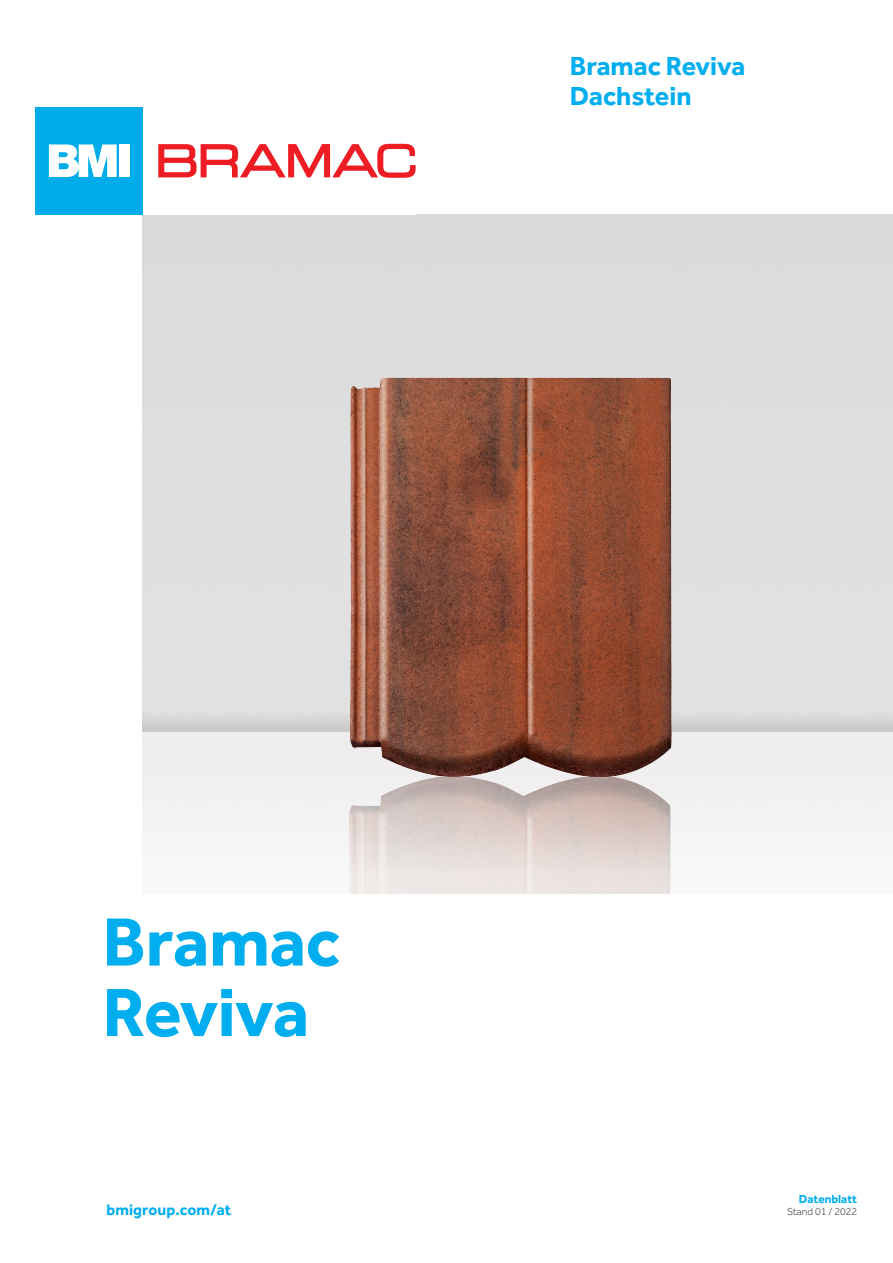
<style>
.page{position:relative;width:893px;height:1263px;background:#fff}
.page>*{position:absolute;margin:0;border:0;box-sizing:border-box;transform-origin:0 0}
.Heading_Effra_bold_4{font:700 70.5px "Effra";letter-spacing:-.005em;color:#00aeef}
.Product_Name_18_20pt{font:700 27px/30px "Effra";color:#00aeef}
.URL{font:700 15.75px "Effra";letter-spacing:.01em;color:#00aeef}
.t1{font:700 12px "Effra";color:#00aeef}
.t2{font:300 10.5px "Effra";color:#231f20}
</style>
<div class="page">
<img style="left:329px;top:763px;width:366px;height:130px">
<img style="left:330px;top:357px;width:365px;height:433px">
<svg style="left:158px;top:144px;width:258px;height:34px"></svg>
<div style="left:36px;top:107px;width:107px;height:107px;background:#00adea"></div>
<svg style="left:49px;top:144px;width:68px;height:33px;background:#cdeffa"></svg>
<div style="left:120px;top:144px;width:10px;height:33px;background:#fff"></div>
<p class="Product_Name_18_20pt" style="left:570px;top:51px;width:177px">Bramac Reviva<br>Dachstein</p>
<p class="Heading_Effra_bold_4" style="left:102px;top:899px;width:239px">Bramac</p>
<p class="Heading_Effra_bold_4" style="left:102px;top:969px;width:208px">Reviva</p>
<p class="URL" style="left:106px;top:1200px;width:127px">bmigroup.com/at</p>
<p class="t1" style="left:799px;top:1191px;width:60px">Datenblatt</p>
<p class="t2" style="left:787px;top:1205px;width:71px">Stand 01 / 2022</p>
</div>
